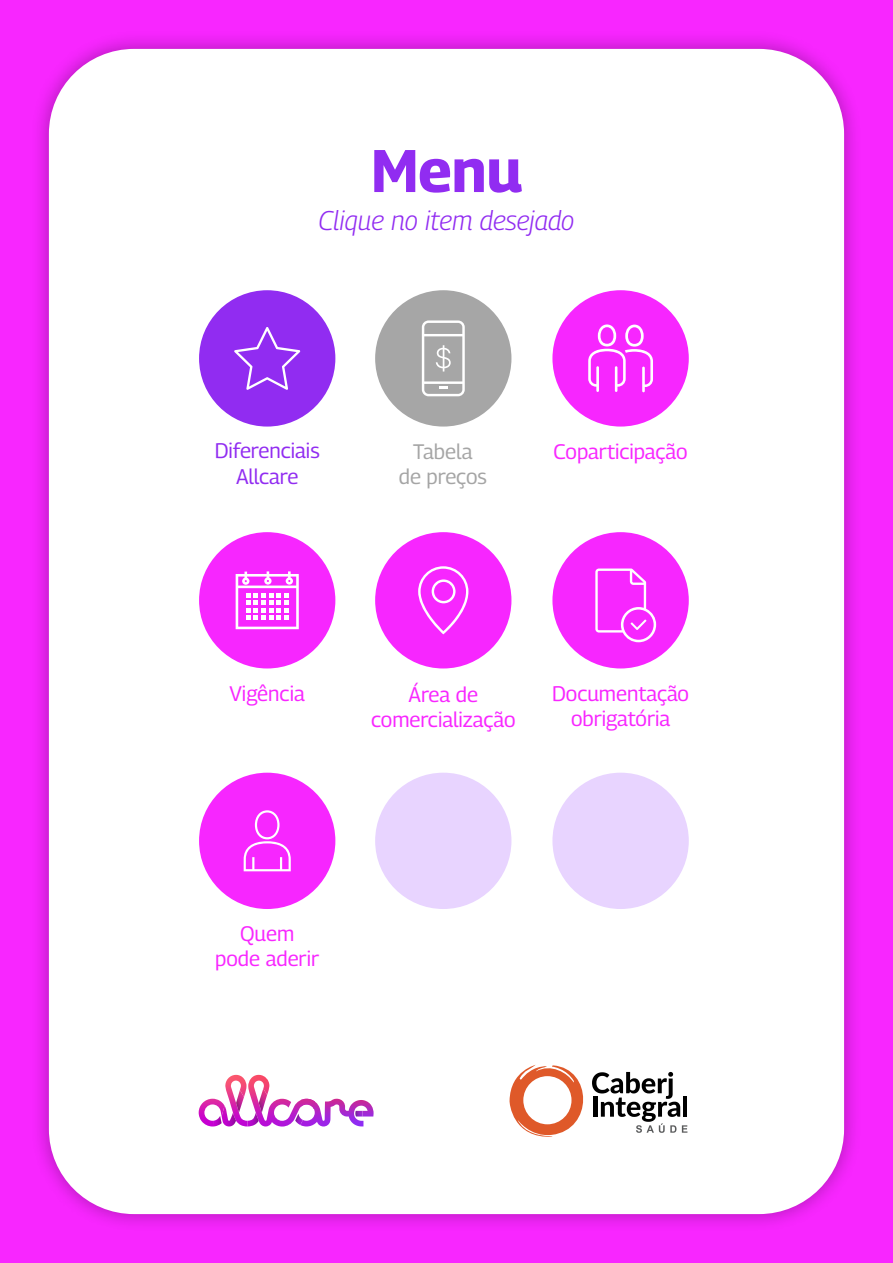
<style>
.page{position:relative;width:893px;height:1263px;background:#f826ff}
.page>*{position:absolute;margin:0;border:0;box-sizing:border-box;transform-origin:0 0}
.t1{font:700 60px "Georama";color:#912cf1}
.t2{font:italic 300 27px "Georama";letter-spacing:-.005em;color:#912cf1}
.t3{font:21px/25.2px "Georama";color:#f826ff;text-align:center}
.t4{font:21px "Georama";color:#912cf1}
.t5{font:21px/25.2px "Georama";color:#a5a5a5;text-align:center}
</style>
<div class="page">
<div style="left:30px;top:30px;width:833px;height:1203px;background:#000;opacity:.3"></div>
<div style="left:49px;top:49px;width:795px;height:1165px;background:#fff;border-radius:85px"></div>
<svg style="left:214px;top:1110px;width:8px;height:16px"></svg>
<img style="left:222px;top:1106px;width:14px;height:20px">
<svg style="left:355px;top:1111px;width:8px;height:5px"></svg>
<img style="left:236px;top:1090px;width:8px;height:23px">
<svg style="left:247px;top:1075px;width:68px;height:51px"></svg>
<div style="left:552px;top:773px;width:137px;height:136px;background:#e8d4ff;border-radius:50%"></div>
<div style="left:375px;top:773px;width:136px;height:136px;background:#e8d4ff;border-radius:50%"></div>
<div style="left:552px;top:290px;width:137px;height:137px;background:#f726ff;border-radius:50%"></div>
<svg style="left:588px;top:324px;width:65px;height:68px"></svg>
<div style="left:199px;top:290px;width:136px;height:137px;background:#912cf1;border-radius:50%"></div>
<svg style="left:234px;top:327px;width:66px;height:63px"></svg>
<div style="left:199px;top:532px;width:136px;height:136px;background:#f726ff;border-radius:50%"></div>
<svg style="left:236px;top:571px;width:63px;height:58px"></svg>
<div style="left:375px;top:290px;width:136px;height:137px;background:#a6a6a6;border-radius:50%"></div>
<svg style="left:422px;top:320px;width:43px;height:76px"></svg>
<svg style="left:510px;top:1064px;width:177px;height:73px"></svg>
<div style="left:375px;top:532px;width:136px;height:136px;background:#f726ff;border-radius:50%"></div>
<svg style="left:418px;top:566px;width:50px;height:68px"></svg>
<div style="left:199px;top:773px;width:136px;height:136px;background:#f726ff;border-radius:50%"></div>
<svg style="left:244px;top:810px;width:47px;height:61px"></svg>
<div style="left:552px;top:532px;width:137px;height:136px;background:#f726ff;border-radius:50%"></div>
<svg style="left:595px;top:568px;width:61px;height:74px"></svg>
<h1 class="t1" style="left:371px;top:127px;width:152px">Menu</h1>
<p class="t2" style="left:318px;top:201px;width:257px">Clique no item desejado</p>
<p class="t4" style="left:215px;top:436px;width:106px">Diferenciais</p>
<p class="t3" style="left:554px;top:438px;width:135px">Coparticipação</p>
<p class="t4" style="left:236px;top:461px;width:64px">Allcare</p>
<p class="t5" style="left:399px;top:438px;width:89px">Tabela<br>de preços</p>
<p class="t3" style="left:230px;top:680px;width:77px">Vigência</p>
<p class="t3" style="left:371px;top:681px;width:146px">Área de comercialização</p>
<p class="t3" style="left:552px;top:680px;width:138px">Documentação obrigatória</p>
<p class="t3" style="left:215px;top:921px;width:105px">Quem pode aderir</p>
</div>
